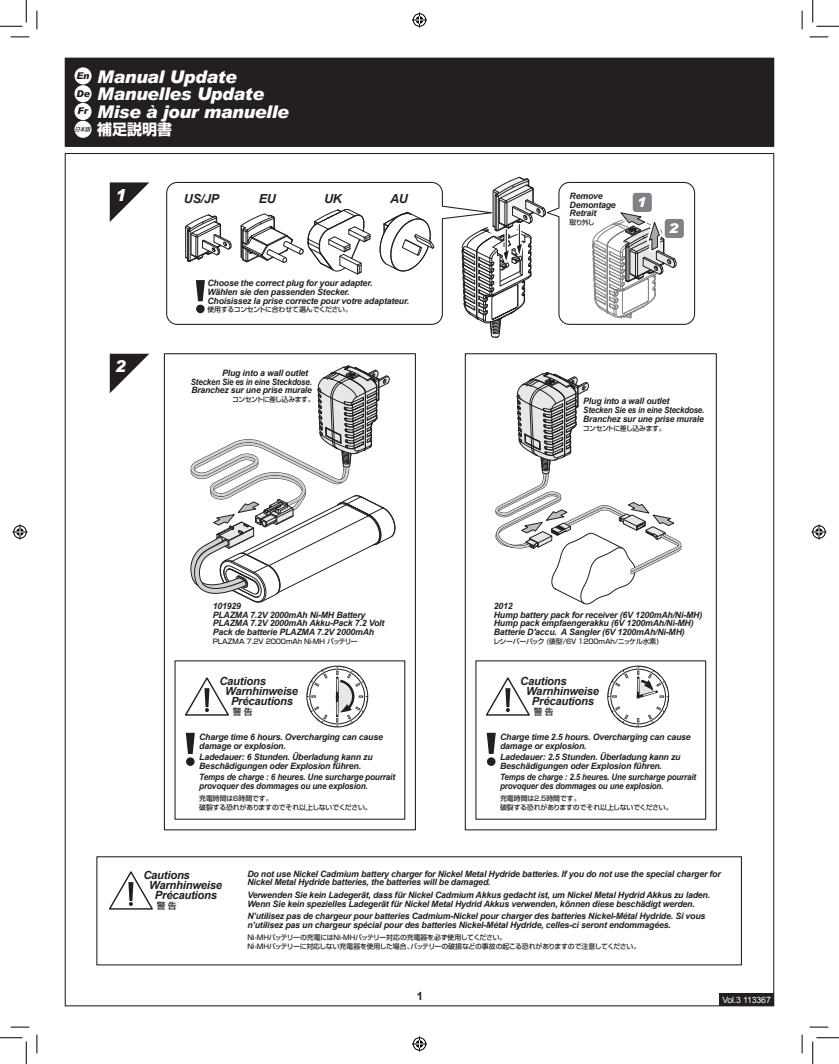
<style>
.page{position:relative;width:839px;height:1064px;background:#fff}
.page>*{position:absolute;margin:0;border:0;box-sizing:border-box;transform-origin:0 0}
.t1{font:italic 900 17.5px "Arial";letter-spacing:-.02em;color:#fff}
.t2{font:italic 900 16.25px "Arial";color:#fff}
.t3{font:700 15px "Shin Go Pro";color:#fff}
.t4{font:italic 900 13.38px "Arial";color:#fff;scale:1.1 1}
.t5{font:italic 700 12.5px "Arial";letter-spacing:-.02em;color:#231f20}
.t6{font:italic 700 11.25px "Arial";letter-spacing:-.02em;color:#231f20}
.t7{font:700 11.25px "Arial";color:#231f20}
.t8{font:italic 900 9.38px "Arial";color:#231f20}
.t9{font:italic 700 8.75px/8.8px "Arial";letter-spacing:-.02em;color:#231f20}
.t10{font:italic 700 8.75px/8.8px "Arial";letter-spacing:-.02em;color:#231f20;scale:.91 1}
.t11{font:italic 700 8.75px/8.8px "Arial";letter-spacing:-.02em;color:#231f20;scale:.94 1}
.t12{font:8.75px "Arial";letter-spacing:-.02em;color:#fff}
.t13{font:500 8.75px "Shin Go Pro";color:#231f20}
.t14{font:500 6.88px/8.8px "Shin Go Pro";letter-spacing:-.025em;color:#231f20}
.t15{font:500 6.88px "Shin Go Pro";letter-spacing:-.075em;color:#231f20}
</style>
<div class="page">
<div style="left:65px;top:58px;width:708px;height:88px;background:#231f20"></div>
<div style="left:719px;top:993px;width:55px;height:13px;background:#231f20"></div>
<hr style="left:65px;top:153px;width:709px;height:1px;background:#231f20">
<hr style="left:65px;top:146px;width:709px;height:1px;background:#231f20">
<svg style="left:190px;top:365px;width:205px;height:238px"></svg>
<div style="left:96px;top:856px;width:646px;height:109px;border:1px solid #231f20"></div>
<svg style="left:110px;top:182px;width:39px;height:40px"></svg>
<svg style="left:307px;top:666px;width:61px;height:61px"></svg>
<div style="left:174px;top:660px;width:231px;height:160px;border:1px solid #231f20"></div>
<svg style="left:608px;top:666px;width:61px;height:61px"></svg>
<div style="left:475px;top:660px;width:231px;height:160px;border:1px solid #231f20"></div>
<svg style="left:110px;top:354px;width:39px;height:39px"></svg>
<div style="left:164px;top:353px;width:252px;height:477px;border:1px solid #231f20"></div>
<div style="left:465px;top:353px;width:252px;height:477px;border:1px solid #231f20"></div>
<svg style="left:495px;top:372px;width:187px;height:232px"></svg>
<svg style="left:109px;top:871px;width:44px;height:39px"></svg>
<svg style="left:186px;top:733px;width:9px;height:21px"></svg>
<div style="left:186px;top:757px;width:9px;height:9px;background:#231f20;border-radius:50%"></div>
<svg style="left:487px;top:733px;width:9px;height:21px"></svg>
<div style="left:487px;top:757px;width:8px;height:9px;background:#231f20;border-radius:50%"></div>
<svg style="left:486px;top:677px;width:44px;height:39px"></svg>
<svg style="left:490px;top:176px;width:205px;height:162px"></svg>
<svg style="left:166px;top:181px;width:334px;height:144px"></svg>
<svg style="left:185px;top:677px;width:44px;height:39px"></svg>
<div style="left:74px;top:67px;width:18px;height:17px;background:#fff;border-radius:50%"></div>
<div style="left:74px;top:103px;width:18px;height:17px;background:#fff;border-radius:50%"></div>
<div style="left:74px;top:121px;width:18px;height:17px;background:#fff;border-radius:50%"></div>
<div style="left:74px;top:85px;width:18px;height:17px;background:#fff;border-radius:50%"></div>
<svg style="left:75px;top:127px;width:16px;height:5px"></svg>
<svg style="left:11px;top:36px;width:18px;height:2px"></svg>
<svg style="left:809px;top:36px;width:19px;height:2px"></svg>
<svg style="left:11px;top:1026px;width:18px;height:2px"></svg>
<svg style="left:809px;top:1026px;width:19px;height:2px"></svg>
<svg style="left:36px;top:11px;width:2px;height:18px"></svg>
<svg style="left:36px;top:1034px;width:2px;height:19px"></svg>
<svg style="left:801px;top:11px;width:2px;height:18px"></svg>
<svg style="left:801px;top:1034px;width:2px;height:19px"></svg>
<svg style="left:0;top:0;width:27px;height:27px"></svg>
<svg style="left:0;top:1037px;width:27px;height:27px"></svg>
<svg style="left:812px;top:0;width:27px;height:27px"></svg>
<svg style="left:812px;top:1037px;width:27px;height:27px"></svg>
<svg style="left:412px;top:13px;width:15px;height:15px"></svg>
<svg style="left:412px;top:1036px;width:15px;height:15px"></svg>
<svg style="left:13px;top:524px;width:15px;height:15px"></svg>
<svg style="left:811px;top:524px;width:15px;height:15px"></svg>
<p class="t1" style="left:97px;top:66px;width:141px">Manual Update</p>
<p class="t1" style="left:97px;top:83px;width:168px">Manuelles Update</p>
<p class="t1" style="left:97px;top:101px;width:193px">Mise à jour manuelle</p>
<p class="t3" style="left:97px;top:117px;width:76px">補足説明書</p>
<p class="t8" style="left:76px;top:70px;width:15px">En</p>
<p class="t8" style="left:78px;top:105px;width:12px">Fr</p>
<p class="t8" style="left:76px;top:87px;width:15px">De</p>
<p class="t2" style="left:115px;top:185px;width:12px">1</p>
<p class="t5" style="left:184px;top:190px;width:37px">US/JP</p>
<p class="t5" style="left:259px;top:190px;width:19px">EU</p>
<p class="t5" style="left:324px;top:190px;width:19px">UK</p>
<p class="t5" style="left:390px;top:190px;width:19px">AU</p>
<p class="t9" style="left:207px;top:279px;width:203px">Choose the correct plug for your adapter.<br>Wählen sie den passenden Stecker.<br>Choisissez la prise correcte pour votre adaptateur.</p>
<p class="t14" style="left:207px;top:304px;width:146px">使用するコンセントに合わせて選んでください。</p>
<p class="t9" style="left:569px;top:192px;width:48px">Remove<br>Demontage<br>Retrait</p>
<p class="t14" style="left:569px;top:217px;width:27px">取り外し</p>
<p class="t4" style="left:636px;top:194px;width:10px">1</p>
<p class="t4" style="left:668px;top:220px;width:10px">2</p>
<p class="t2" style="left:115px;top:357px;width:12px">2</p>
<p class="t9" style="left:191px;top:369px;width:123px;text-indent:31px">Plug into a wall outlet<br>Stecken Sie es in eine Steckdose.<br>Branchez sur une prise murale</p>
<p class="t15" style="left:232px;top:394px;width:84px">コンセントに差し込みます。</p>
<p class="t9" style="left:583px;top:397px;width:123px">Plug into a wall outlet<br>Stecken Sie es in eine Steckdose.<br>Branchez sur une prise murale</p>
<p class="t15" style="left:583px;top:422px;width:84px">コンセントに差し込みます。</p>
<p class="t9" style="left:213px;top:601px;width:173px">101929<br>PLAZMA 7.2V 2000mAh Ni-MH Battery<br>PLAZMA 7.2V 2000mAh Akku-Pack 7.2 Volt<br>Pack de batterie PLAZMA 7.2V 2000mAh</p>
<p class="t14" style="left:213px;top:636px;width:146px">PLAZMA 7.2V 2000mAh Ni-MH バッテリー</p>
<p class="t6" style="left:219px;top:673px;width:48px">Cautions</p>
<p class="t6" style="left:225px;top:683px;width:74px">Warnhinweise</p>
<p class="t6" style="left:231px;top:693px;width:64px">Précautions</p>
<p class="t13" style="left:233px;top:704px;width:21px">警告</p>
<p class="t9" style="left:199px;top:732px;width:185px">Charge time 6 hours. Overcharging can cause damage or explosion.</p>
<p class="t9" style="left:199px;top:752px;width:175px">Ladedauer: 6 Stunden. Überladung kann zu<br>Beschädigungen oder Explosion führen.</p>
<p class="t11" style="left:199px;top:772px;width:210px">Temps de charge : 6 heures. Une surcharge pourrait provoquer des dommages ou une explosion.</p>
<p class="t14" style="left:199px;top:793px;width:174px">充電時間は6時間です。<br>破裂する恐れがありますのでそれ以上しないでください。</p>
<p class="t9" style="left:494px;top:601px;width:210px">2012<br>Hump battery pack for receiver (6V 1200mAh/Ni-MH)<br>Hump pack empfaengerakku (6V 1200mAh/Ni-MH)<br>Batterie D'accu. A Sangler (6V 1200mAh/Ni-MH)</p>
<p class="t14" style="left:493px;top:636px;width:168px">レシーバーパック (俵型/6V 1200mAh/ニッケル水素)</p>
<p class="t6" style="left:520px;top:673px;width:48px">Cautions</p>
<p class="t6" style="left:526px;top:683px;width:74px">Warnhinweise</p>
<p class="t6" style="left:532px;top:693px;width:64px">Précautions</p>
<p class="t13" style="left:534px;top:704px;width:21px">警告</p>
<p class="t9" style="left:500px;top:732px;width:192px">Charge time 2.5 hours. Overcharging can cause damage or explosion.</p>
<p class="t9" style="left:500px;top:752px;width:182px">Ladedauer: 2.5 Stunden. Überladung kann zu<br>Beschädigungen oder Explosion führen.</p>
<p class="t10" style="left:500px;top:772px;width:217px">Temps de charge : 2.5 heures. Une surcharge pourrait provoquer des dommages ou une explosion.</p>
<p class="t14" style="left:500px;top:793px;width:174px">充電時間は2.5時間です。<br>破裂する恐れがありますのでそれ以上しないでください。</p>
<p class="t6" style="left:143px;top:867px;width:48px">Cautions</p>
<p class="t6" style="left:149px;top:877px;width:74px">Warnhinweise</p>
<p class="t6" style="left:155px;top:887px;width:64px">Précautions</p>
<p class="t13" style="left:157px;top:898px;width:21px">警告</p>
<p class="t9" style="left:247px;top:869px;width:475px">Do not use Nickel Cadmium battery charger for Nickel Metal Hydride batteries. If you do not use the special charger for<br>Nickel Metal Hydride batteries, the batteries will be damaged.</p>
<p class="t9" style="left:247px;top:890px;width:464px">Verwenden Sie kein Ladegerät, dass für Nickel Cadmium Akkus gedacht ist, um Nickel Metal Hydrid Akkus zu laden.<br>Wenn Sie kein spezielles Ladegerät für Nickel Metal Hydrid Akkus verwenden, können diese beschädigt werden.</p>
<p class="t9" style="left:247px;top:912px;width:459px">N’utilisez pas de chargeur pour batteries Cadmium-Nickel pour charger des batteries Nickel-Métal Hydride. Si vous n’utilisez pas un chargeur spécial pour des batteries Nickel-Métal Hydride, celles-ci seront endommagées.</p>
<p class="t14" style="left:247px;top:932px;width:394px">Ni-MHバッテリーの充電にはNi-MHバッテリー対応の充電器を必ず使用してください。<br>Ni-MHバッテリーに対応しない充電器を使用した場合、バッテリーの破損などの事故の起こる恐れがありますので注意してください。</p>
<p class="t7" style="left:417px;top:988px;width:8px">1</p>
<p class="t12" style="left:722px;top:994px;width:50px">Vol.3 113367</p>
</div>
